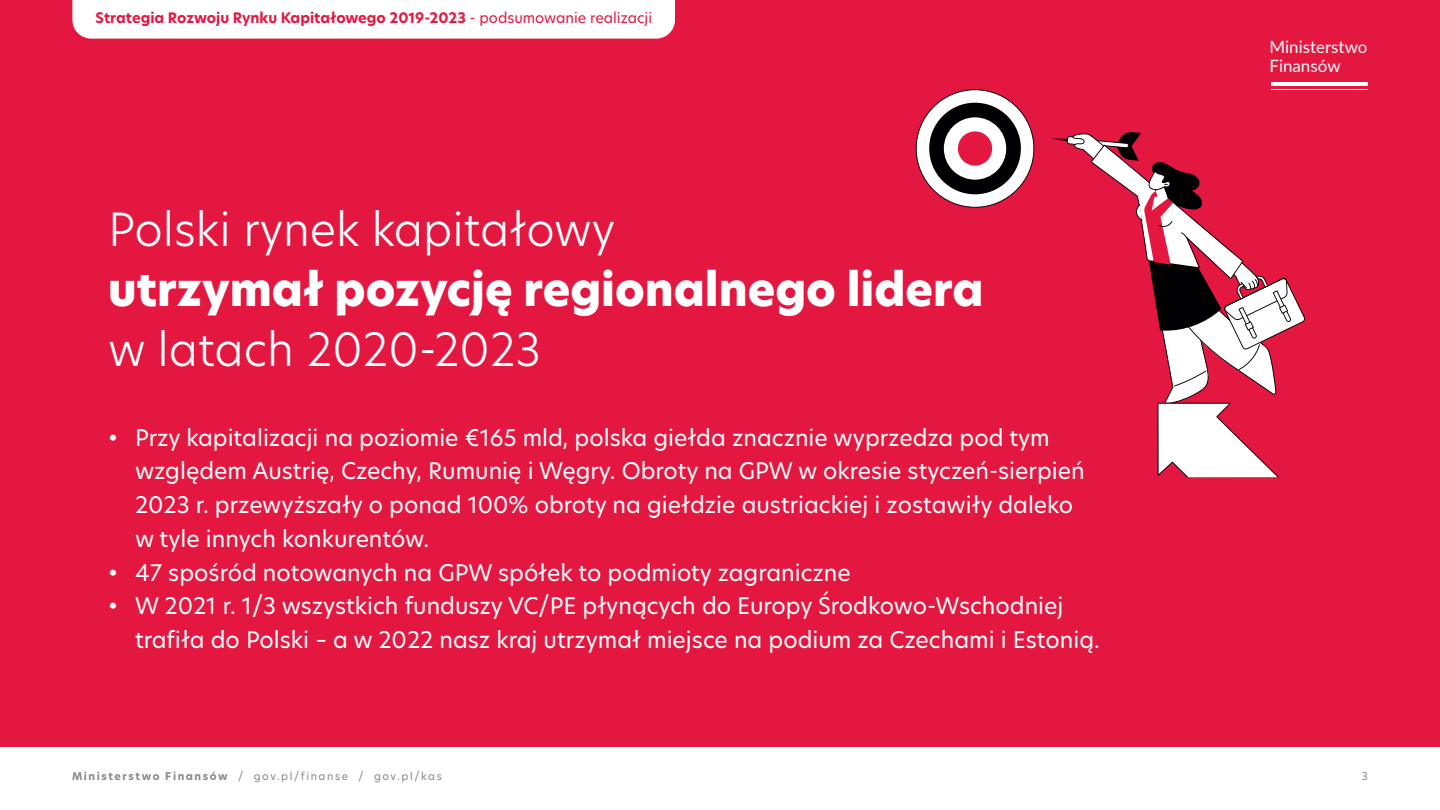
<style>
.page{position:relative;width:1440px;height:810px;background:#fff}
.page>*{position:absolute;margin:0;border:0;box-sizing:border-box;transform-origin:0 0}
.t1{font:300 45px "New Hero";color:#fff}
.t2{font:800 45px "New Hero";color:#fff}
.t3{font:22.5px/33.8px "New Hero";color:#fff}
.t4{font:16.95px/18.9px "Lato";color:#fff}
.t5{font:700 14.25px "New Hero";color:#e41740}
.t6{font:10.5px "New Hero";letter-spacing:.15em;color:#85888c}
.s1{font-weight:400}
.s2{font-weight:700}
</style>
<div class="page">
<div style="left:0;top:0;width:1440px;height:747px;background:#e41740"></div>
<hr style="left:1271px;top:82px;width:97px;height:3px;background:#fff">
<hr style="left:1271px;top:90px;width:97px;height:1px;background:#fff">
<svg style="left:1051px;top:132px;width:254px;height:346px"></svg>
<svg style="left:916px;top:89px;width:118px;height:119px"></svg>
<div style="left:72px;top:0;width:603px;height:39px;background:#fff"></div>
<p class="t5" style="left:96px;top:8px;width:558px">Strategia Rozwoju Rynku Kapitałowego 2019-2023 <span class="s1">- podsumowanie realizacji</span></p>
<h1 class="t1" style="left:108px;top:199px;width:509px">Polski rynek kapitałowy</h1>
<h1 class="t2" style="left:108px;top:259px;width:877px">utrzymał pozycję regionalnego lidera</h1>
<h1 class="t1" style="left:108px;top:319px;width:435px">w latach 2020-2023</h1>
<p class="t3" style="left:135px;top:420px;width:951px;text-indent:-27px">• Przy kapitalizacji na poziomie €165 mld, polska giełda znacznie wyprzedza pod tym względem Austrię, Czechy, Rumunię i Węgry. Obroty na GPW w okresie styczeń-sierpień 2023 r. przewyższały o ponad 100% obroty na giełdzie austriackiej i zostawiły daleko w tyle innych konkurentów.</p>
<p class="t3" style="left:108px;top:555px;width:744px">• 47 spośród notowanych na GPW spółek to podmioty zagraniczne</p>
<p class="t3" style="left:135px;top:589px;width:966px;text-indent:-27px">• W 2021 r. 1/3 wszystkich funduszy VC/PE płynących do Europy Środkowo-Wschodniej trafiła do Polski – a w 2022 nasz kraj utrzymał miejsce na podium za Czechami i Estonią.</p>
<p class="t4" style="left:1269px;top:36px;width:100px">Ministerstwo<br>Finansów</p>
<p class="t6" style="left:72px;top:769px;width:371px"><span class="s2">Ministerstwo Finansów</span> / gov.pl/finanse / gov.pl/kas</p>
<p class="t6" style="left:1362px;top:769px;width:8px">3</p>
</div>
